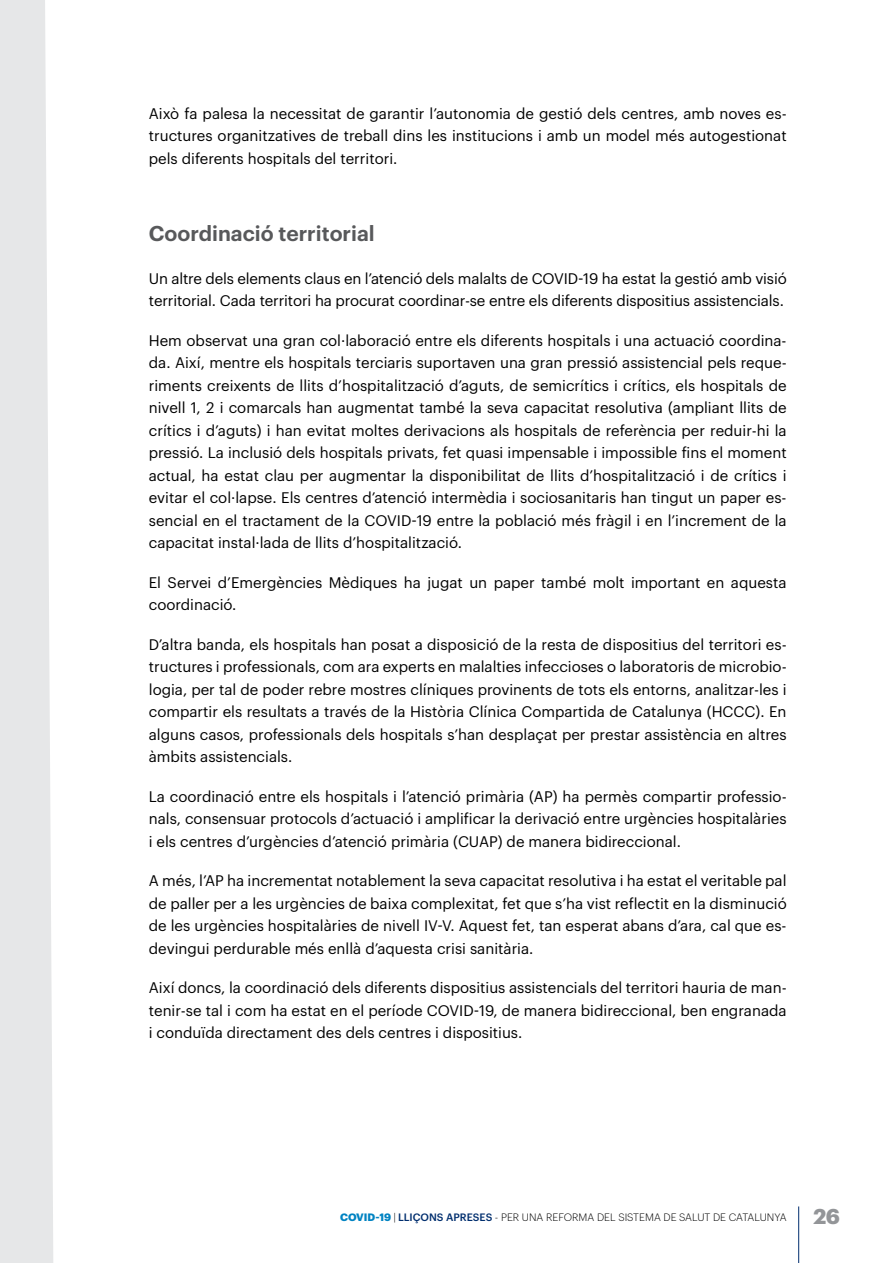
<style>
.page{position:relative;width:893px;height:1263px;background:#fff}
.page>*{position:absolute;margin:0;border:0;box-sizing:border-box;transform-origin:0 0}
.t1{font:600 21px "Graphik";color:#58595b}
.t2{font:700 21px "Graphik";color:#939598}
.t3{font:15px/22.5px "Graphik";color:#000;text-align:justify}
.t4{font:300 10.5px "Graphik";color:#000}
.s1{font-weight:700;color:#0083c2}
.s2{font-weight:500;color:#002e6e}
</style>
<div class="page">
<hr style="left:798px;top:1206px;width:1px;height:57px;background:#002e6e">
<svg style="left:0;top:0;width:53px;height:1263px;background:#e7e8e9"></svg>
<p class="t3" style="left:149px;top:101px;width:639px">Això fa palesa la necessitat de garantir l’autonomia de gestió dels centres, amb noves es&shy;tructures organitzatives de treball dins les institucions i amb un model més autogestionat pels diferents hospitals del territori.</p>
<h1 class="t1" style="left:149px;top:217px;width:228px">Coordinació territorial</h1>
<p class="t3" style="left:149px;top:266px;width:639px">U n altre dels elements claus en l’atenció dels malalts de COVID-19 ha estat la gestió amb visió territorial. Cada territori ha procurat coordinar-se entre els diferents dispositius assistencials.</p>
<p class="t3" style="left:149px;top:328px;width:639px">Hem observat una gran col·laboració entre els diferents hospitals i una actuació coordina&shy;da. Així, mentre els hospitals terciaris suportaven una gran pressió assistencial pels reque&shy;riments creixents de llits d’hospitalització d’aguts, de semicrítics i crítics, els hospitals de nivell 1, 2 i comarcals han augmentat també la seva capacitat resolutiva (ampliant llits de crítics i d’aguts) i han evitat moltes derivacions als hospitals de referència per reduir-hi la pressió. La inclusió dels hospitals privats, fet quasi impensable i impossible fins el moment actual, ha estat clau per augmentar la disponibilitat de llits d’hospitalització i de crítics i evitar el col·lapse. Els centres d’atenció intermèdia i sociosanitaris han tingut un paper es&shy;sencial en el tractament de la COVID-19 entre la població més fràgil i en l’increment de la capacitat instal·lada de llits d’hospitalització.</p>
<p class="t3" style="left:149px;top:570px;width:639px">El Servei d’Emergències Mèdiques ha jugat un paper també molt important en aquesta coordinació.</p>
<p class="t3" style="left:149px;top:632px;width:639px">D’altra banda, els hospitals han posat a disposició de la resta de dispositius del territori es&shy;tructures i professionals, com ara experts en malalties infeccioses o laboratoris de microbio&shy;logia, per tal de poder rebre mostres clíniques provinents de tots els entorns, analitzar-les i compartir els resultats a través de la Història Clínica Compartida de Catalunya (HCCC). En alguns casos, professionals dels hospitals s’han desplaçat per prestar assistència en altres àmbits assistencials.</p>
<p class="t3" style="left:149px;top:784px;width:639px">La coordinació entre els hospitals i l’atenció primària (AP) ha permès compartir professio&shy;nals, consensuar protocols d’actuació i amplificar la derivació entre urgències hospitalàries i els centres d’urgències d’atenció primària (CUAP) de manera bidireccional.</p>
<p class="t3" style="left:149px;top:868px;width:639px">A més, l’AP ha incrementat notablement la seva capacitat resolutiva i ha estat el veritable pal de paller per a les urgències de baixa complexitat, fet que s’ha vist reflectit en la disminució de les urgències hospitalàries de nivell IV-V. Aquest fet, tan esperat abans d’ara, cal que es&shy;devingui perdurable més enllà d’aquesta crisi sanitària.</p>
<p class="t3" style="left:149px;top:975px;width:639px">Així doncs, la coordinació dels diferents dispositius assistencials del territori hauria de man&shy;tenir-se tal i com ha estat en el període COVID-19, de manera bidireccional, ben engranada i conduïda directament des dels centres i dispositius.</p>
<p class="t4" style="left:340px;top:1209px;width:448px"><span class="s1">COVID-19</span> | <span class="s2">LLIÇONS APRESES</span> - PER UNA REFORMA DEL SISTEMA DE SALUT DE CATALUNYA</p>
<h1 class="t2" style="left:813px;top:1200px;width:28px">26</h1>
</div>
